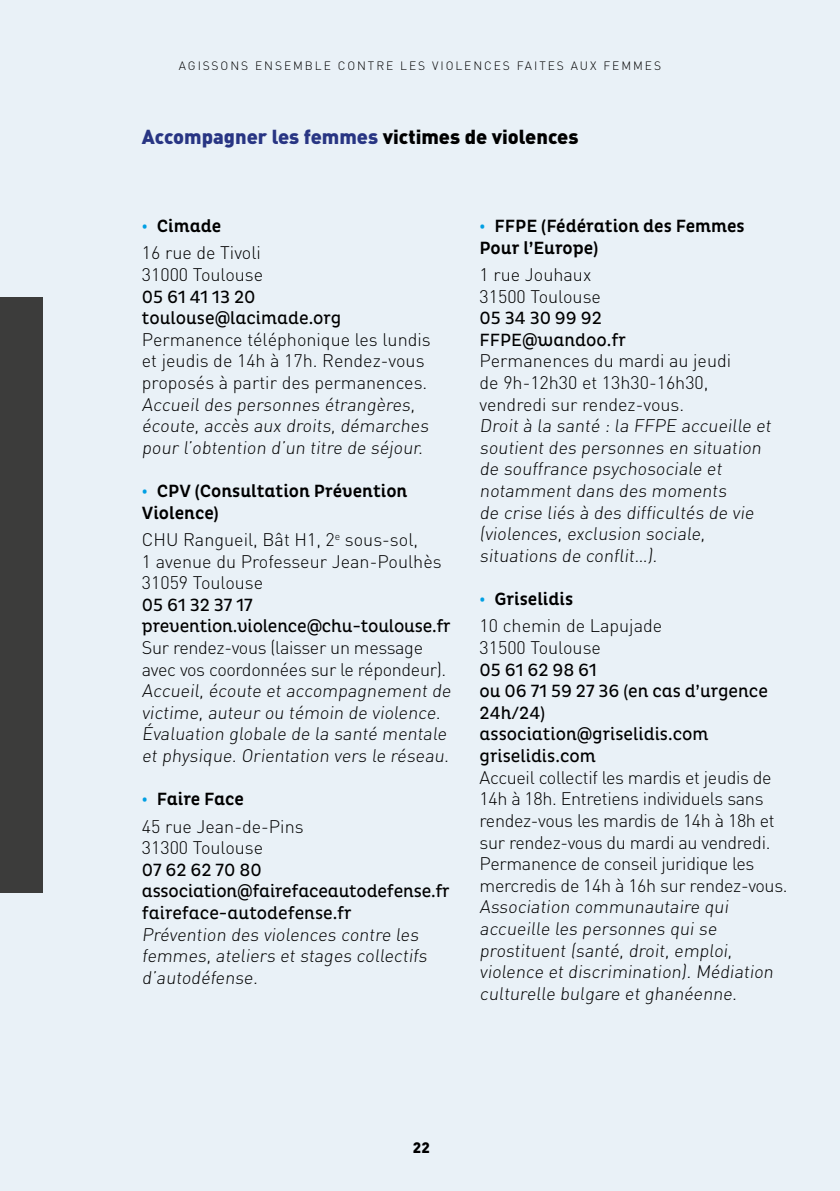
<style>
.page{position:relative;width:840px;height:1191px;background:#fff}
.page>*{position:absolute;margin:0;border:0;box-sizing:border-box;transform-origin:0 0}
.Titre_de_la_page{font:900 20px "DIN";color:#283583}
.Corps_de_texte{font:300 18px/21.6px "DIN";color:#000}
.Corps_de_texte-2{font:300 18px/21.6px "DIN";letter-spacing:-.02em;color:#000}
.Corps_de_texte-3{font:18px/21.6px "Pluto Cond";color:#000}
.Corps_de_texte-4{font:500 18px/21.6px "Pluto Cond";color:#000}
.Corps_de_texte-5{font:900 15px "DIN";color:#000}
.Nom_de_la_société_Ti{font:300 12px "DIN";letter-spacing:.16em;color:#000}
.s1{color:#000}
.s2{color:#009fe3}
</style>
<div class="page">
<div style="left:0;top:0;width:839px;height:1191px;background:#e9f1f7"></div>
<div style="left:0;top:297px;width:42px;height:595px;background:#3c3c3b"></div>
<p class="Nom_de_la_société_Ti" style="left:179px;top:58px;width:483px">AGISSONS ENSEMBLE CONTRE LES VIOLENCES FAITES AUX FEMMES</p>
<p class="Titre_de_la_page" style="left:142px;top:123px;width:438px">Accompagner les femmes <span class="s1">victimes de violences</span></p>
<p class="Corps_de_texte-4" style="left:142px;top:216px;width:81px"><span class="s2">•</span> Cimade</p>
<p class="Corps_de_texte" style="left:142px;top:242px;width:123px">16 rue de Tivoli<br>31000 Toulouse</p>
<p class="Corps_de_texte-3" style="left:142px;top:286px;width:115px">05 61 41 13 20</p>
<p class="Corps_de_texte-3" style="left:142px;top:307px;width:201px">toulouse@lacimade.org</p>
<p class="Corps_de_texte" style="left:142px;top:328px;width:290px">Permanence téléphonique les lundis et jeudis de 14h à 17h. Rendez-vous proposés à partir des permanences.</p>
<p class="Corps_de_texte" style="left:142px;top:393px;width:291px">Accueil des personnes étrangères, écoute, accès aux droits, démarches pour l’obtention d’un titre de séjour.</p>
<p class="Corps_de_texte-4" style="left:142px;top:480px;width:267px"><span class="s2">•</span> CPV (Consultation Prévention<br>Violence)</p>
<p class="Corps_de_texte" style="left:142px;top:528px;width:277px">CHU Rangueil, Bât H1, 2<sup>e</sup> sous-sol,</p>
<p class="Corps_de_texte" style="left:142px;top:550px;width:301px">1 avenue du Professeur Jean-Poulhès</p>
<p class="Corps_de_texte" style="left:142px;top:572px;width:123px">31059 Toulouse</p>
<p class="Corps_de_texte-3" style="left:142px;top:594px;width:112px">05 61 32 37 17</p>
<p class="Corps_de_texte-3" style="left:142px;top:616px;width:310px">prevention.violence@chu-toulouse.fr</p>
<p class="Corps_de_texte-2" style="left:142px;top:636px;width:306px">Sur rendez-vous (laisser un message avec vos coordonnées sur le répondeur).</p>
<p class="Corps_de_texte" style="left:142px;top:680px;width:313px">Accueil, écoute et accompagnement de victime, auteur ou témoin de violence.<br>Évaluation globale de la santé mentale et physique. Orientation vers le réseau.</p>
<p class="Corps_de_texte-4" style="left:142px;top:788px;width:104px"><span class="s2">•</span> Faire Face</p>
<p class="Corps_de_texte" style="left:142px;top:815px;width:163px">45 rue Jean-de-Pins<br>31300 Toulouse</p>
<p class="Corps_de_texte-3" style="left:142px;top:859px;width:121px">07 62 62 70 80</p>
<p class="Corps_de_texte-3" style="left:142px;top:880px;width:309px">association@fairefaceautodefense.fr</p>
<p class="Corps_de_texte-3" style="left:142px;top:902px;width:211px">faireface-autodefense.fr</p>
<p class="Corps_de_texte" style="left:142px;top:923px;width:289px">Prévention des violences contre les femmes, ateliers et stages collectifs d’autodéfense.</p>
<p class="Corps_de_texte-4" style="left:479px;top:216px;width:266px"><span class="s2">•</span> FFPE (Fédération des Femmes<br>Pour l’Europe)</p>
<p class="Corps_de_texte" style="left:479px;top:263px;width:123px">1 rue Jouhaux<br>31500 Toulouse</p>
<p class="Corps_de_texte-3" style="left:479px;top:307px;width:124px">05 34 30 99 92</p>
<p class="Corps_de_texte-3" style="left:479px;top:329px;width:148px">FFPE@wandoo.fr</p>
<p class="Corps_de_texte" style="left:479px;top:350px;width:253px">Permanences du mardi au jeudi de 9h-12h30 et 13h30-16h30, vendredi sur rendez-vous.</p>
<p class="Corps_de_texte" style="left:479px;top:415px;width:295px">Droit à la santé : la FFPE accueille et soutient des personnes en situation de souffrance psychosociale et notamment dans des moments<br>de crise liés à des difficultés de vie (violences, exclusion sociale, situations de conflit…).</p>
<p class="Corps_de_texte-4" style="left:479px;top:588px;width:95px"><span class="s2">•</span> Griselidis</p>
<p class="Corps_de_texte" style="left:479px;top:615px;width:184px">10 chemin de Lapujade</p>
<p class="Corps_de_texte" style="left:479px;top:636px;width:123px">31500 Toulouse</p>
<p class="Corps_de_texte-3" style="left:479px;top:659px;width:119px">05 61 62 98 61</p>
<p class="Corps_de_texte-3" style="left:479px;top:680px;width:290px">ou 06 71 59 27 36 (en cas d’urgence<br>24h/24)</p>
<p class="Corps_de_texte-3" style="left:479px;top:724px;width:230px">association@griselidis.com</p>
<p class="Corps_de_texte-3" style="left:479px;top:745px;width:118px">griselidis.com</p>
<p class="Corps_de_texte-2" style="left:479px;top:766px;width:309px">Accueil collectif les mardis et jeudis de 14h à 18h. Entretiens individuels sans rendez-vous les mardis de 14h à 18h et sur rendez-vous du mardi au vendredi.<br>Permanence de conseil juridique les mercredis de 14h à 16h sur rendez-vous.</p>
<p class="Corps_de_texte" style="left:479px;top:896px;width:298px">Association communautaire qui accueille les personnes qui se prostituent (santé, droit, emploi, violence et discrimination). Médiation culturelle bulgare et ghanéenne.</p>
<p class="Corps_de_texte-5" style="left:412px;top:1137px;width:19px">22</p>
</div>
